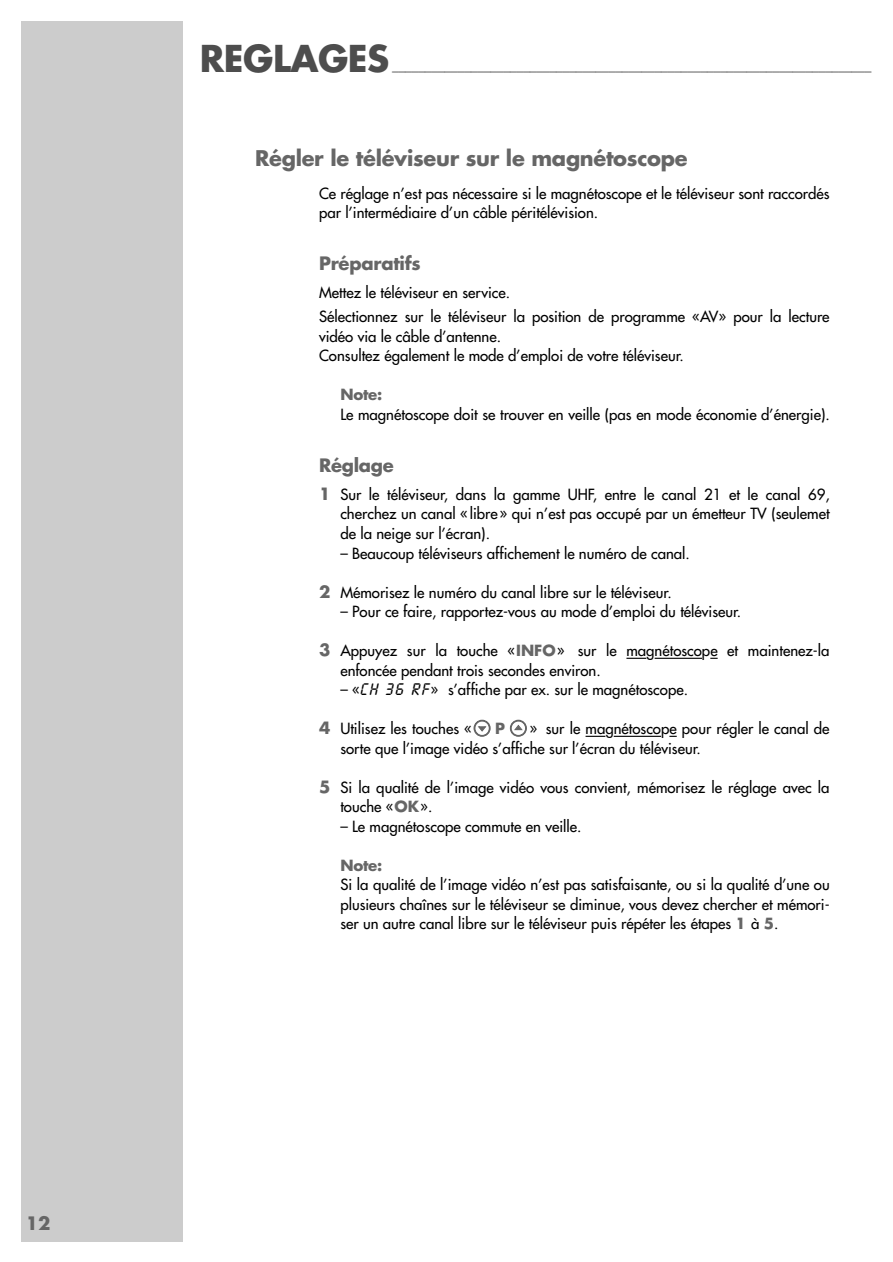
<style>
.page{position:relative;width:893px;height:1262px;background:#fff}
.page>*{position:absolute;margin:0;border:0;box-sizing:border-box;transform-origin:0 0}
.t1{font:700 36px "Futura";letter-spacing:-.015em;color:#4d4d4d}
.t2{font:700 21px "Futura";letter-spacing:-.015em;color:#666}
.t3{font:700 18px "Futura";letter-spacing:-.015em;color:#666}
.t4{font:15px/19.5px "Futura";color:#000}
.t5{font:700 15px "Futura";letter-spacing:-.015em;color:#666}
.t6{font:700 13.5px "Futura";color:#666}
.s1{font-weight:700;font-size:16.5px;color:#666}
.s2{font-weight:700;color:#666}
.s3{font-family:"LCDSH Normal";font-style:italic}
.s4{font-family:"Grund GV600";color:#666}
</style>
<div class="page">
<div style="left:21px;top:21px;width:162px;height:1221px;background:#ccc"></div>
<hr style="left:626px;top:657px;width:20px;height:2px;background:#000">
<hr style="left:654px;top:657px;width:48px;height:2px;background:#000">
<svg style="left:710px;top:657px;width:7px;height:2px"></svg>
<hr style="left:585px;top:735px;width:20px;height:2px;background:#000">
<hr style="left:613px;top:735px;width:48px;height:2px;background:#000">
<svg style="left:669px;top:735px;width:7px;height:2px"></svg>
<p class="t3" style="left:26px;top:1215px;width:26px">12</p>
<h1 class="t1" style="left:200px;top:42px;width:191px">REGLAGES</h1>
<p class="t6" style="left:392px;top:59px;width:481px">_________________________________________________________________________</p>
<h2 class="t2" style="left:255px;top:149px;width:434px">Régler le téléviseur sur le magnétoscope</h2>
<p class="t4" style="left:319px;top:184px;width:512px">Ce réglage n’est pas nécessaire si le magnétoscope et le téléviseur sont raccordés par l’intermédiaire d’un câble péritélévision.</p>
<p class="t3" style="left:319px;top:255px;width:103px">Préparatifs</p>
<p class="t4" style="left:319px;top:282px;width:512px;line-height:23.7px">Mettez le téléviseur en service.<br>Sélectionnez sur le téléviseur la position de programme «AV» pour la lecture</p>
<p class="t4" style="left:319px;top:327px;width:366px">vidéo via le câble d’antenne.<br>Consultez également le mode d’emploi de votre téléviseur.</p>
<p class="t5" style="left:340px;top:388px;width:43px">Note:</p>
<p class="t4" style="left:340px;top:405px;width:491px">Le magnétoscope doit se trouver en veille (pas en mode économie d’énergie).</p>
<p class="t3" style="left:319px;top:457px;width:76px">Réglage</p>
<p class="t4" style="left:340px;top:486px;width:491px;text-align:justify;text-indent:-21px"><span class="s1">1</span> Sur le téléviseur, dans la gamme UHF, entre le canal 21 et le canal 69, cherchez un canal «libre» qui n’est pas occupé par un émetteur TV (seulemet de la neige sur l’écran).</p>
<p class="t4" style="left:340px;top:544px;width:351px">– Beaucoup téléviseurs affichement le numéro de canal.</p>
<p class="t4" style="left:319px;top:583px;width:354px"><span class="s1">2</span> Mémorisez le numéro du canal libre sur le téléviseur.</p>
<p class="t4" style="left:340px;top:603px;width:402px">– Pour ce faire, rapportez-vous au mode d’emploi du téléviseur.</p>
<p class="t4" style="left:340px;top:642px;width:490px;text-indent:-21px"><span class="s1">3</span> Appuyez sur la touche «<span class="s2">INFO</span>» sur le magnétoscope et maintenez-la enfoncée pendant trois secondes environ.</p>
<p class="t4" style="left:340px;top:681px;width:349px">– «<span class="s3">CH 36 RF</span> » s’affiche par ex. sur le magnétoscope.</p>
<p class="t4" style="left:340px;top:720px;width:490px;text-indent:-21px"><span class="s1">4</span> Utilisez les touches «<span class="s4">*</span> <span class="s2">P</span> <span class="s4">Ü</span> » sur le magnétoscope pour régler le canal de sorte que l’image vidéo s’affiche sur l’écran du téléviseur.</p>
<p class="t4" style="left:340px;top:778px;width:491px;text-indent:-21px"><span class="s1">5</span> Si la qualité de l’image vidéo vous convient, mémorisez le réglage avec la touche «<span class="s2">OK</span>».</p>
<p class="t4" style="left:340px;top:817px;width:243px">– Le magnétoscope commute en veille.</p>
<p class="t5" style="left:340px;top:858px;width:43px">Note:</p>
<p class="t4" style="left:340px;top:876px;width:491px;text-align:justify">Si la qualité de l’image vidéo n’est pas satisfaisante, ou si la qualité d’une ou plusieurs chaînes sur le téléviseur se diminue, vous devez chercher et mémori&shy;ser un autre canal libre sur le téléviseur puis répéter les étapes <span class="s2">1</span> à <span class="s2">5</span>.</p>
</div>
